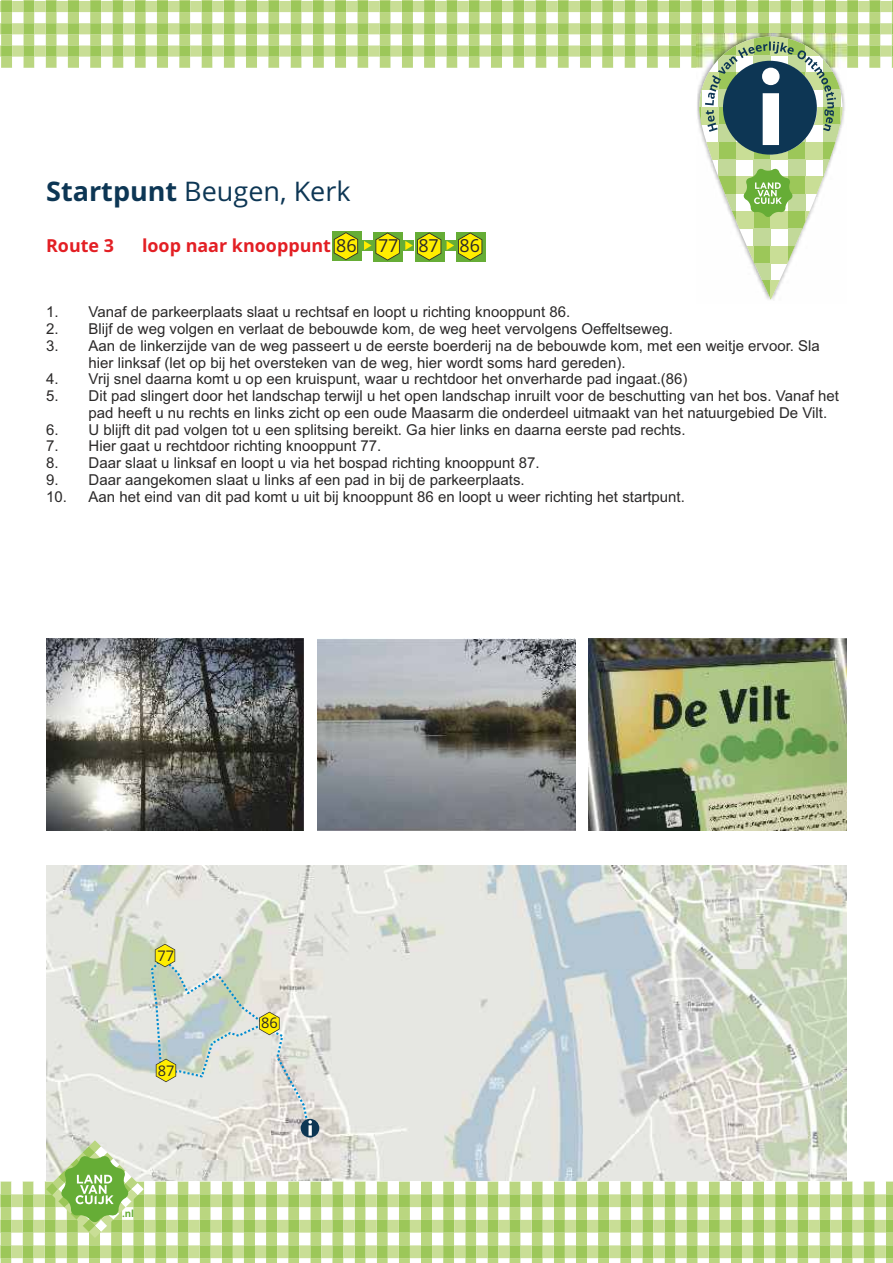
<style>
.page{position:relative;width:893px;height:1263px;background:#fff}
.page>*{position:absolute;margin:0;border:0;box-sizing:border-box;transform-origin:0 0}
.t1{font:27px "Open Sans";color:#0d3654}
.t2{font:700 17.85px "Open Sans";color:#e31f24}
.t3{font:17.85px "Open Sans";color:#2b2929}
.t4{font:15px/16.8px "Arial";color:#2b2929}
.t5{font:14.7px "Open Sans";color:#2b2929}
.t6{font:700 9.75px "Open Sans";color:#66ad36}
.s1{font-weight:700}
.s2{font-weight:400;color:#2b2929}
</style>
<div class="page">
<img style="left:46px;top:866px;width:801px;height:78px">
<div style="left:864px;top:1181px;width:11px;height:13px;background:#bad680"></div>
<div style="left:886px;top:1232px;width:7px;height:13px;background:#bad680"></div>
<div style="left:886px;top:1181px;width:7px;height:13px;background:#bad680"></div>
<div style="left:886px;top:1207px;width:7px;height:13px;background:#bad680"></div>
<div style="left:864px;top:1258px;width:11px;height:5px;background:#bad680"></div>
<div style="left:864px;top:1232px;width:11px;height:13px;background:#bad680"></div>
<div style="left:864px;top:1207px;width:11px;height:13px;background:#bad680"></div>
<svg style="left:886px;top:1258px;width:7px;height:5px"></svg>
<div style="left:886px;top:1194px;width:7px;height:13px;background:#9cc759"></div>
<div style="left:886px;top:1220px;width:7px;height:12px;background:#9cc759"></div>
<div style="left:864px;top:1194px;width:11px;height:13px;background:#9cc759"></div>
<div style="left:864px;top:1220px;width:11px;height:12px;background:#9cc759"></div>
<div style="left:864px;top:1245px;width:11px;height:13px;background:#9cc759"></div>
<div style="left:886px;top:1245px;width:7px;height:13px;background:#9cc759"></div>
<div style="left:875px;top:1194px;width:11px;height:13px;background:#c9de96"></div>
<div style="left:875px;top:1220px;width:11px;height:12px;background:#c9de96"></div>
<div style="left:875px;top:1245px;width:11px;height:13px;background:#c9de96"></div>
<svg style="left:0;top:944px;width:864px;height:319px;background:#d6dfc9"></svg>
<svg style="left:0;top:0;width:893px;height:299px"></svg>
<img style="left:46px;top:638px;width:258px;height:192px">
<img style="left:317px;top:638px;width:259px;height:192px">
<img style="left:588px;top:638px;width:259px;height:192px">
<h1 class="t1" style="left:46px;top:181px;width:306px"><span class="s1">Startpunt</span> Beugen, Kerk</h1>
<p class="t2" style="left:46px;top:238px;width:69px">Route 3</p>
<p class="t3" style="left:378px;top:239px;width:104px">77 87 86</p>
<p class="t2" style="left:142px;top:238px;width:216px">loop naar knooppunt <span class="s2">86</span></p>
<p class="t4" style="left:46px;top:305px;width:526px">1. Vanaf de parkeerplaats slaat u rechtsaf en loopt u richting knooppunt 86.</p>
<p class="t4" style="left:46px;top:322px;width:628px">2. Blijf de weg volgen en verlaat de bebouwde kom, de weg heet vervolgens Oeffeltseweg.</p>
<p class="t4" style="left:89px;top:339px;width:733px;text-indent:-43px">3. Aan de linkerzijde van de weg passeert u de eerste boerderij na de bebouwde kom, met een weitje ervoor. Sla hier linksaf (let op bij het oversteken van de weg, hier wordt soms hard gereden).</p>
<p class="t4" style="left:46px;top:372px;width:643px">4. Vrij snel daarna komt u op een kruispunt, waar u rechtdoor het onverharde pad ingaat.(86)</p>
<p class="t4" style="left:89px;top:389px;width:752px;text-indent:-43px">5. Dit pad slingert door het landschap terwijl u het open landschap inruilt voor de beschutting van het bos. Vanaf het pad heeft u nu rechts en links zicht op een oude Maasarm die onderdeel uitmaakt van het natuurgebied De Vilt.</p>
<p class="t4" style="left:46px;top:422px;width:641px">6. U blijft dit pad volgen tot u een splitsing bereikt. Ga hier links en daarna eerste pad rechts.</p>
<p class="t4" style="left:46px;top:439px;width:337px">7. Hier gaat u rechtdoor richting knooppunt 77.</p>
<p class="t4" style="left:46px;top:456px;width:495px">8. Daar slaat u linksaf en loopt u via het bospad richting knooppunt 87.</p>
<p class="t4" style="left:46px;top:473px;width:480px">9. Daar aangekomen slaat u links af een pad in bij de parkeerplaats.</p>
<p class="t4" style="left:46px;top:489px;width:640px">10. Aan het eind van dit pad komt u uit bij knooppunt 86 en loopt u weer richting het startpunt.</p>
<p class="t5" style="left:158px;top:950px;width:18px">77</p>
<p class="t5" style="left:158px;top:1065px;width:18px">87</p>
<p class="t6" style="left:122px;top:1210px;width:14px">.nl</p>
<p class="t5" style="left:261px;top:1017px;width:18px">86</p>
</div>
